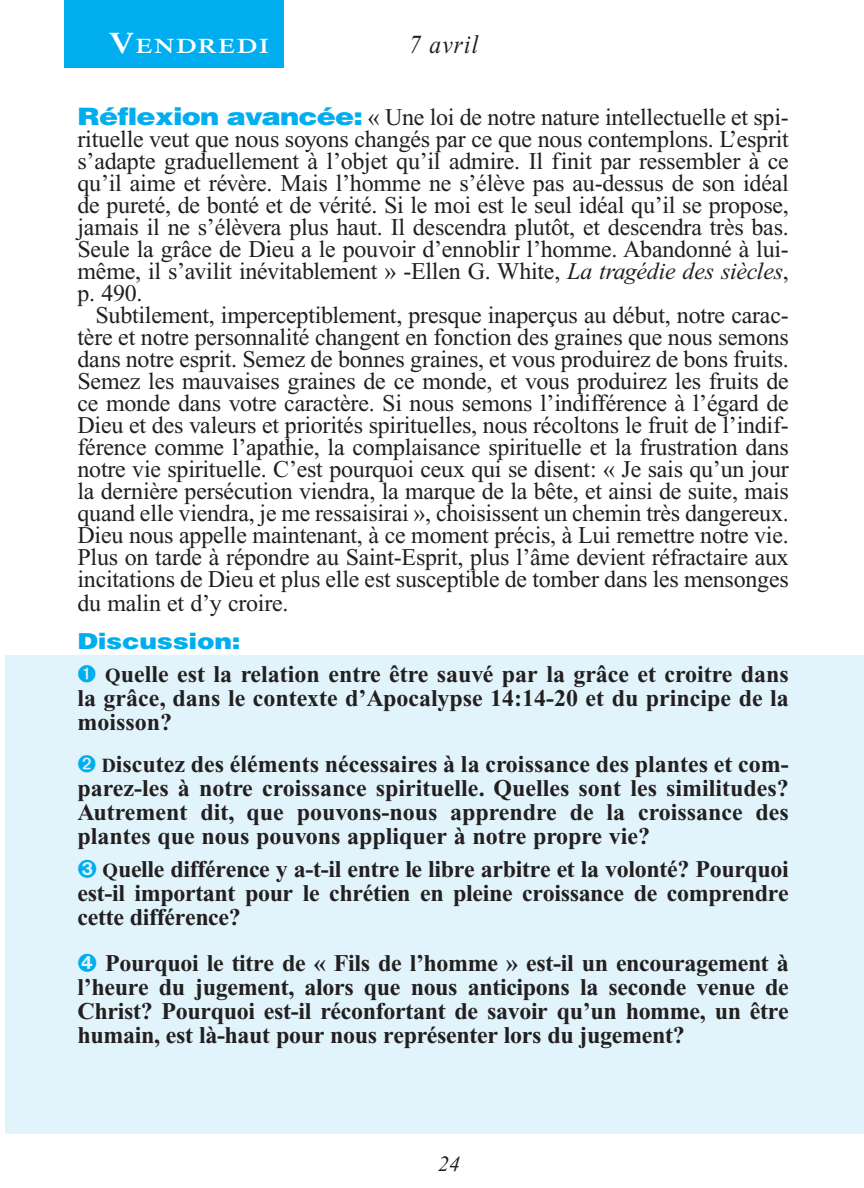
<style>
.page{position:relative;width:864px;height:1188px;background:#fff}
.page>*{position:absolute;margin:0;border:0;box-sizing:border-box;transform-origin:0 0}
.Lesson_Dates{font:italic 26px "Times New Roman PS Std";letter-spacing:.05em;color:#231f20;scale:.9 1}
.Lesson_Dates-2{font:24px/22.2px "Times New Roman PS Std";letter-spacing:-.01em;color:#231f20;text-align:justify}
.Numbered_Bullet_List{font:700 24px/24px "Times New Roman PS Std";letter-spacing:-.015em;color:#231f20;text-align:justify}
.Question{font:900 22px "Helvetica LT Std";letter-spacing:-.01em;color:#00aeef;scale:1.2 1}
.t1{font:italic 22px "Times New Roman PS Std";color:#231f20}
.Daily_Header{font:600 21px "Times NRMT Std";letter-spacing:.07em;color:#fff;scale:1.1 1}
.s1{font-size:30px}
.s2{font-family:"Helvetica LT Std";font-weight:900;color:#00aeef}
.s3{font-style:italic}
.s4{font-size:20px}
</style>
<div class="page">
<div style="left:64px;top:0;width:220px;height:68px;background:#00aeef"></div>
<div style="left:6px;top:656px;width:858px;height:478px;background:#e1f4fc"></div>
<p class="Daily_Header" style="left:109px;top:34px;width:147px"><span class="s1">V</span>ENDREDI</p>
<p class="Lesson_Dates" style="left:409px;top:30px;width:79px">7 avril</p>
<p class="Lesson_Dates-2" style="left:78px;top:106px;width:713px"><span class="s2">Réflexion avancée:</span> « Une loi de notre nature intellectuelle et spi&shy;rituelle veut que nous soyons changés par ce que nous contemplons. L’esprit s’adapte graduellement à l’objet qu’il admire. Il finit par ressembler à ce qu’il aime et révère. Mais l’homme ne s’élève pas au-dessus de son idéal de pureté, de bonté et de vérité. Si le moi est le seul idéal qu’il se propose, jamais il ne s’élèvera plus haut. Il descendra plutôt, et descendra très bas.<br>Seule la grâce de Dieu a le pouvoir d’ennoblir l’homme. Abandonné à lui&shy;même, il s’avilit inévitablement » -Ellen G. White, <span class="s3">La tragédie des siècles</span>, p. 490.</p>
<p class="Lesson_Dates-2" style="left:78px;top:304px;width:713px;text-indent:18px">Subtilement, imperceptiblement, presque inaperçus au début, notre carac&shy;tère et notre personnalité changent en fonction des graines que nous semons dans notre esprit. Semez de bonnes graines, et vous produirez de bons fruits.<br>Semez les mauvaises graines de ce monde, et vous produirez les fruits de ce monde dans votre caractère. Si nous semons l’indifférence à l’égard de Dieu et des valeurs et priorités spirituelles, nous récoltons le fruit de l’indif&shy;férence comme l’apathie, la complaisance spirituelle et la frustration dans notre vie spirituelle. C’est pourquoi ceux qui se disent: « Je sais qu’un jour la dernière persécution viendra, la marque de la bête, et ainsi de suite, mais quand elle viendra, je me ressaisirai », choisissent un chemin très dangereux.<br>Dieu nous appelle maintenant, à ce moment précis, à Lui remettre notre vie.<br>Plus on tarde à répondre au Saint-Esprit, plus l’âme devient réfractaire aux incitations de Dieu et plus elle est susceptible de tomber dans les mensonges du malin et d’y croire.</p>
<p class="Question" style="left:78px;top:627px;width:137px">Discussion:</p>
<p class="Numbered_Bullet_List" style="left:78px;top:662px;width:713px;text-indent:28px"><span class="s4">Q</span>uelle est la relation entre être sauvé par la grâce et croitre dans la grâce, dans le contexte d’Apocalypse 14:14-20 et du principe de la moisson?</p>
<p class="Numbered_Bullet_List" style="left:78px;top:752px;width:713px;text-indent:24px"><span class="s4">D</span>iscutez des éléments nécessaires à la croissance des plantes et com&shy;parez-les à notre croissance spirituelle. Quelles sont les similitudes?<br>Autrement dit, que pouvons-nous apprendre de la croissance des plantes que nous pouvons appliquer à notre propre vie?</p>
<p class="Numbered_Bullet_List" style="left:78px;top:857px;width:713px;text-indent:25px"><span class="s4">Q</span>uelle différence y a-t-il entre le libre arbitre et la volonté? Pourquoi est-il important pour le chrétien en pleine croissance de comprendre cette différence?</p>
<p class="Numbered_Bullet_List" style="left:78px;top:951px;width:713px;text-indent:28px">Pourquoi le titre de « Fils de l’homme » est-il un encouragement à l’heure du jugement, alors que nous anticipons la seconde venue de Christ? Pourquoi est-il réconfortant de savoir qu’un homme, un être humain, est là-haut pour nous représenter lors du jugement?</p>
<p class="t1" style="left:438px;top:1152px;width:23px">24</p>
</div>
